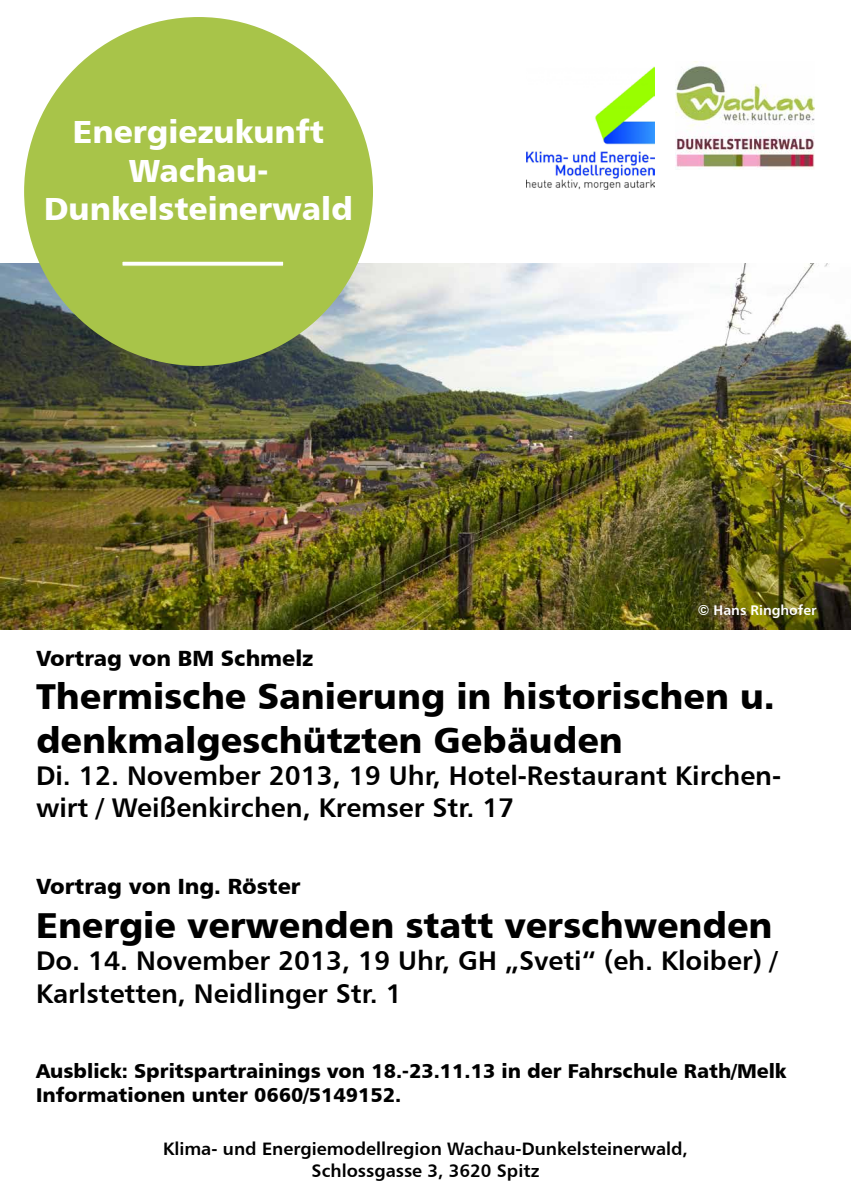
<style>
.page{position:relative;width:851px;height:1200px;background:#fff}
.page>*{position:absolute;margin:0;border:0;box-sizing:border-box;transform-origin:0 0}
.t1{font:36px/43.2px "Humanist 777 BT Black B";color:#000}
.t2{font:32px/38.4px "Humanist 777 BT Black B";color:#fff;text-align:center}
.t3{font:27px/32.4px "Humanist 777 BT Bold B";color:#000}
.t4{font:22px "Humanist 777 BT Black B";color:#000}
.t5{font:20px/24px "Humanist 777 BT Black B";color:#000}
.t6{font:18px/21.6px "Humanist 777 BT Bold B";color:#000;text-align:center}
.t7{font:14px "Humanist 777 BT Bold B";color:#fff}
</style>
<div class="page">
<img style="left:675px;top:61px;width:139px;height:108px">
<img style="left:0;top:263px;width:850px;height:366px">
<div style="left:24px;top:17px;width:349px;height:349px;background:#a8c449;border-radius:50%"></div>
<svg style="left:122px;top:261px;width:162px;height:5px"></svg>
<img style="left:527px;top:66px;width:128px;height:123px">
<p class="t2" style="left:44px;top:112px;width:310px">Energiezukunft<br>Wachau-<br>Dunkelsteinerwald</p>
<p class="t7" style="left:697px;top:601px;width:120px">© Hans Ringhofer</p>
<p class="t4" style="left:36px;top:644px;width:279px">Vortrag von BM Schmelz</p>
<h1 class="t1" style="left:36px;top:674px;width:740px">Thermische Sanierung in historischen u. denkmalgeschützten Gebäuden</h1>
<p class="t3" style="left:36px;top:758px;width:746px">Di. 12. November 2013, 19 Uhr, Hotel-Restaurant Kirchen&shy;wirt / Weißenkirchen, Kremser Str. 17</p>
<p class="t4" style="left:36px;top:872px;width:266px">Vortrag von Ing. Röster</p>
<h1 class="t1" style="left:36px;top:902px;width:737px">Energie verwenden statt verschwenden</h1>
<p class="t3" style="left:36px;top:943px;width:743px">Do. 14. November 2013, 19 Uhr, GH „Sveti“ (eh. Kloiber) /<br>Karlstetten, Neidlinger Str. 1</p>
<p class="t5" style="left:36px;top:1058px;width:752px">Ausblick: Spritspartrainings von 18.-23.11.13 in der Fahrschule Rath/Melk<br>Informationen unter 0660/5149152.</p>
<p class="t6" style="left:163px;top:1137px;width:526px">Klima- und Energiemodellregion Wachau-Dunkelsteinerwald,<br>Schlossgasse 3, 3620 Spitz</p>
</div>
